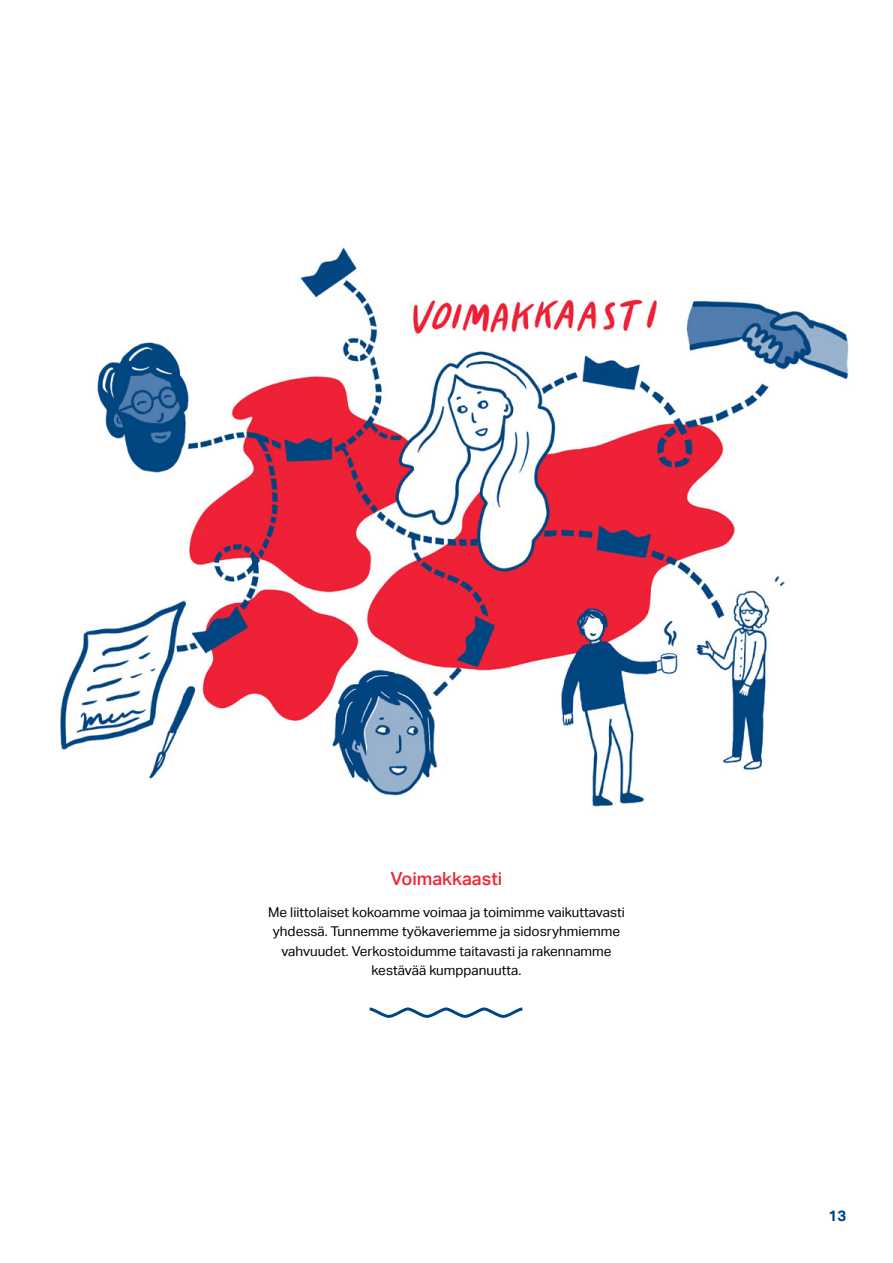
<style>
.page{position:relative;width:893px;height:1263px;background:#fff}
.page>*{position:absolute;margin:0;border:0;box-sizing:border-box;transform-origin:0 0}
.H3_alaotsikko{font:500 18px "Aktiv Grotesk";color:#ee2737}
.t1{font:700 15px "Aktiv Grotesk";color:#004680}
.Leipäteksti{font:13.5px/19.5px "Aktiv Grotesk";color:#000;text-align:center}
</style>
<div class="page">
<img style="left:60px;top:247px;width:789px;height:560px">
<svg style="left:369px;top:1007px;width:154px;height:11px"></svg>
<h3 class="H3_alaotsikko" style="left:391px;top:869px;width:113px">Voimakkaasti</h3>
<p class="Leipäteksti" style="left:268px;top:902px;width:358px">Me liittolaiset kokoamme voimaa ja toimimme vaikuttavasti yhdessä. Tunnemme työkaveriemme ja sidosryhmiemme vahvuudet. Verkostoidumme taitavasti ja rakennamme kestävää kumppanuutta.</p>
<p class="t1" style="left:828px;top:1206px;width:19px">13</p>
</div>
